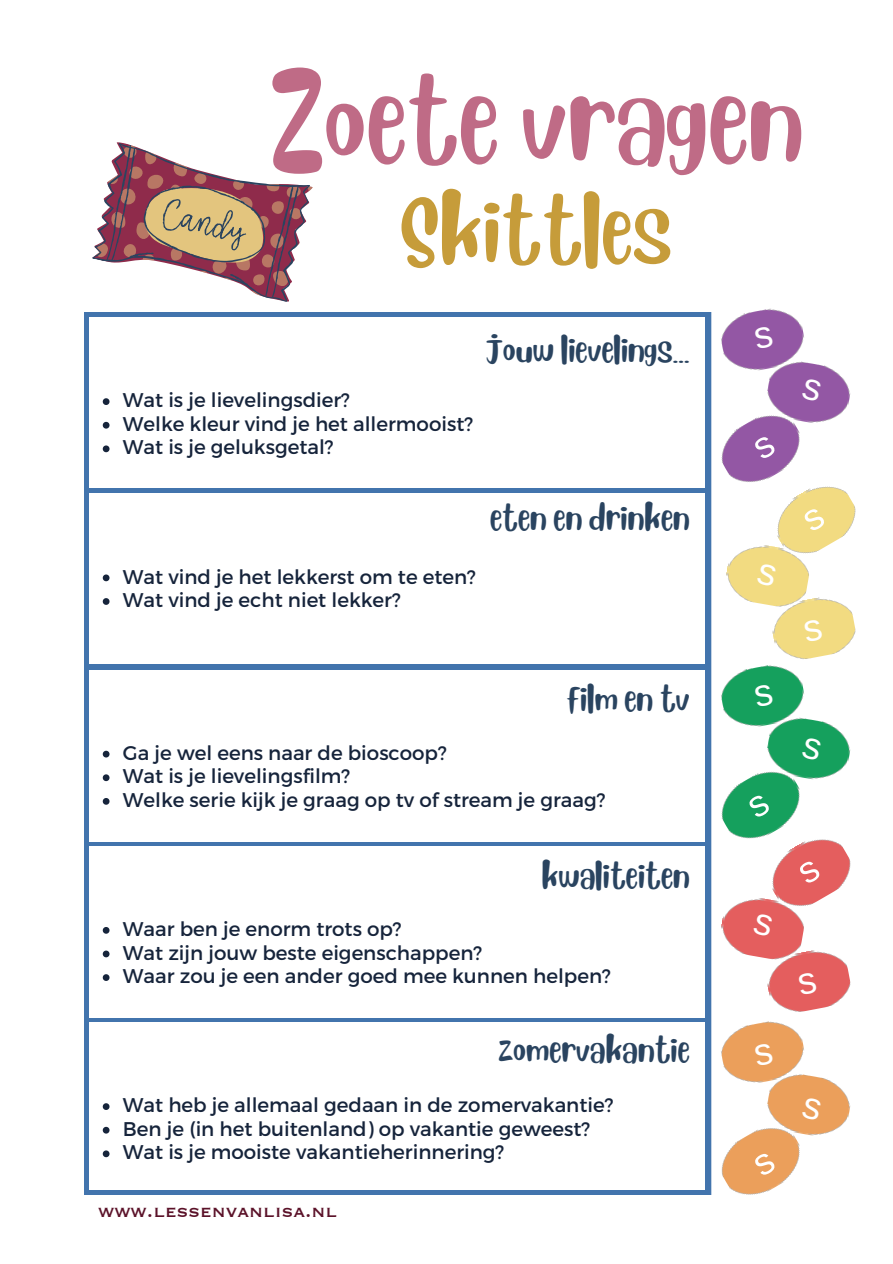
<style>
.page{position:relative;width:893px;height:1264px;background:#fff}
.page>*{position:absolute;margin:0;border:0;box-sizing:border-box;transform-origin:0 0}
.t1{font:88.8px "Blueberry";color:#bf6b86}
.t2{font:69.3px "Blueberry";color:#c69c3a}
.t3{font:27px "Blueberry";color:#2a4460}
.t4{font:21px "Copperplate Gothic LT Pro 31 BC";color:#5b1229}
.t5{font:19.8px "Montserrat";color:#16243b}
</style>
<div class="page">
<div style="left:0;top:0;width:892px;height:1262px;background:#4274ad"></div>
<div style="left:89px;top:317px;width:615px;height:171px;background:#fff"></div>
<svg style="left:103px;top:398px;width:6px;height:7px"></svg>
<svg style="left:103px;top:422px;width:6px;height:6px"></svg>
<svg style="left:103px;top:445px;width:6px;height:7px"></svg>
<div style="left:89px;top:493px;width:615px;height:171px;background:#fff"></div>
<svg style="left:103px;top:574px;width:6px;height:7px"></svg>
<svg style="left:103px;top:598px;width:6px;height:7px"></svg>
<div style="left:89px;top:669px;width:615px;height:172px;background:#fff"></div>
<svg style="left:103px;top:750px;width:6px;height:7px"></svg>
<svg style="left:103px;top:774px;width:6px;height:7px"></svg>
<svg style="left:103px;top:798px;width:6px;height:6px"></svg>
<div style="left:716px;top:262px;width:176px;height:968px;background:#fff"></div>
<div style="left:0;top:0;width:892px;height:312px;background:#fff"></div>
<div style="left:0;top:1195px;width:892px;height:67px;background:#fff"></div>
<div style="left:89px;top:846px;width:615px;height:171px;background:#fff"></div>
<svg style="left:103px;top:927px;width:6px;height:6px"></svg>
<svg style="left:103px;top:950px;width:6px;height:7px"></svg>
<svg style="left:103px;top:974px;width:6px;height:6px"></svg>
<div style="left:89px;top:1022px;width:615px;height:167px;background:#fff"></div>
<svg style="left:103px;top:1103px;width:6px;height:6px"></svg>
<svg style="left:103px;top:1126px;width:6px;height:7px"></svg>
<svg style="left:103px;top:1150px;width:6px;height:7px"></svg>
<div style="left:0;top:310px;width:84px;height:888px;background:#fff"></div>
<div style="left:711px;top:307px;width:10px;height:897px;background:#fff"></div>
<svg style="left:92px;top:142px;width:221px;height:160px"></svg>
<img style="left:721px;top:308px;width:83px;height:63px">
<img style="left:763px;top:357px;width:88px;height:66px">
<img style="left:711px;top:403px;width:100px;height:91px">
<img style="left:721px;top:665px;width:83px;height:62px">
<img style="left:763px;top:713px;width:88px;height:67px">
<img style="left:711px;top:759px;width:100px;height:91px">
<img style="left:721px;top:1021px;width:83px;height:62px">
<img style="left:763px;top:1069px;width:88px;height:67px">
<img style="left:711px;top:1115px;width:100px;height:80px">
<img style="left:767px;top:950px;width:84px;height:62px">
<img style="left:721px;top:899px;width:86px;height:64px">
<img style="left:759px;top:826px;width:92px;height:91px">
<img style="left:772px;top:597px;width:84px;height:62px">
<img style="left:726px;top:546px;width:86px;height:65px">
<img style="left:764px;top:473px;width:92px;height:92px">
<svg style="left:753px;top:326px;width:20px;height:23px"></svg>
<svg style="left:753px;top:684px;width:20px;height:23px"></svg>
<svg style="left:753px;top:1042px;width:20px;height:23px"></svg>
<svg style="left:801px;top:1096px;width:20px;height:24px"></svg>
<svg style="left:801px;top:736px;width:20px;height:24px"></svg>
<svg style="left:801px;top:377px;width:20px;height:24px"></svg>
<svg style="left:752px;top:434px;width:24px;height:26px"></svg>
<svg style="left:746px;top:793px;width:24px;height:25px"></svg>
<svg style="left:752px;top:1151px;width:24px;height:25px"></svg>
<svg style="left:801px;top:506px;width:25px;height:26px"></svg>
<svg style="left:797px;top:859px;width:24px;height:25px"></svg>
<svg style="left:752px;top:912px;width:21px;height:24px"></svg>
<svg style="left:756px;top:563px;width:21px;height:24px"></svg>
<svg style="left:803px;top:619px;width:19px;height:23px"></svg>
<svg style="left:797px;top:972px;width:20px;height:23px"></svg>
<p class="t1" style="left:270px;top:56px;width:535px">Zoete vragen</p>
<p class="t2" style="left:401px;top:179px;width:272px">Skittles</p>
<p class="t5" style="left:123px;top:387px;width:228px">Wat is je lievelingsdier?</p>
<p class="t5" style="left:123px;top:411px;width:351px">Welke kleur vind je het allermooist?</p>
<p class="t5" style="left:123px;top:434px;width:212px">Wat is je geluksgetal?</p>
<p class="t3" style="left:486px;top:329px;width:205px">jouw lievelings...</p>
<p class="t5" style="left:123px;top:563px;width:354px">Wat vind je het lekkerst om te eten?</p>
<p class="t5" style="left:123px;top:587px;width:279px">Wat vind je echt niet lekker?</p>
<p class="t3" style="left:490px;top:498px;width:201px">eten en drinken</p>
<p class="t3" style="left:567px;top:679px;width:124px">film en tv</p>
<p class="t5" style="left:123px;top:739px;width:325px">Ga je wel eens naar de bioscoop?</p>
<p class="t5" style="left:123px;top:763px;width:229px">Wat is je lievelingsfilm?</p>
<p class="t5" style="left:123px;top:787px;width:484px">Welke serie kijk je graag op tv of stream je graag?</p>
<p class="t3" style="left:542px;top:855px;width:149px">kwaliteiten</p>
<p class="t5" style="left:123px;top:916px;width:280px">Waar ben je enorm trots op?</p>
<p class="t5" style="left:123px;top:939px;width:361px">Wat zijn jouw beste eigenschappen?</p>
<p class="t5" style="left:123px;top:963px;width:489px">Waar zou je een ander goed mee kunnen helpen?</p>
<p class="t3" style="left:498px;top:1029px;width:193px">zomervakantie</p>
<p class="t5" style="left:123px;top:1092px;width:492px">Wat heb je allemaal gedaan in de zomervakantie?</p>
<p class="t5" style="left:123px;top:1115px;width:468px">Ben je (in het buitenland) op vakantie geweest?</p>
<p class="t5" style="left:123px;top:1139px;width:383px">Wat is je mooiste vakantieherinnering?</p>
<p class="t4" style="left:98px;top:1201px;width:240px">www.lessenvanlisa.nl</p>
</div>
